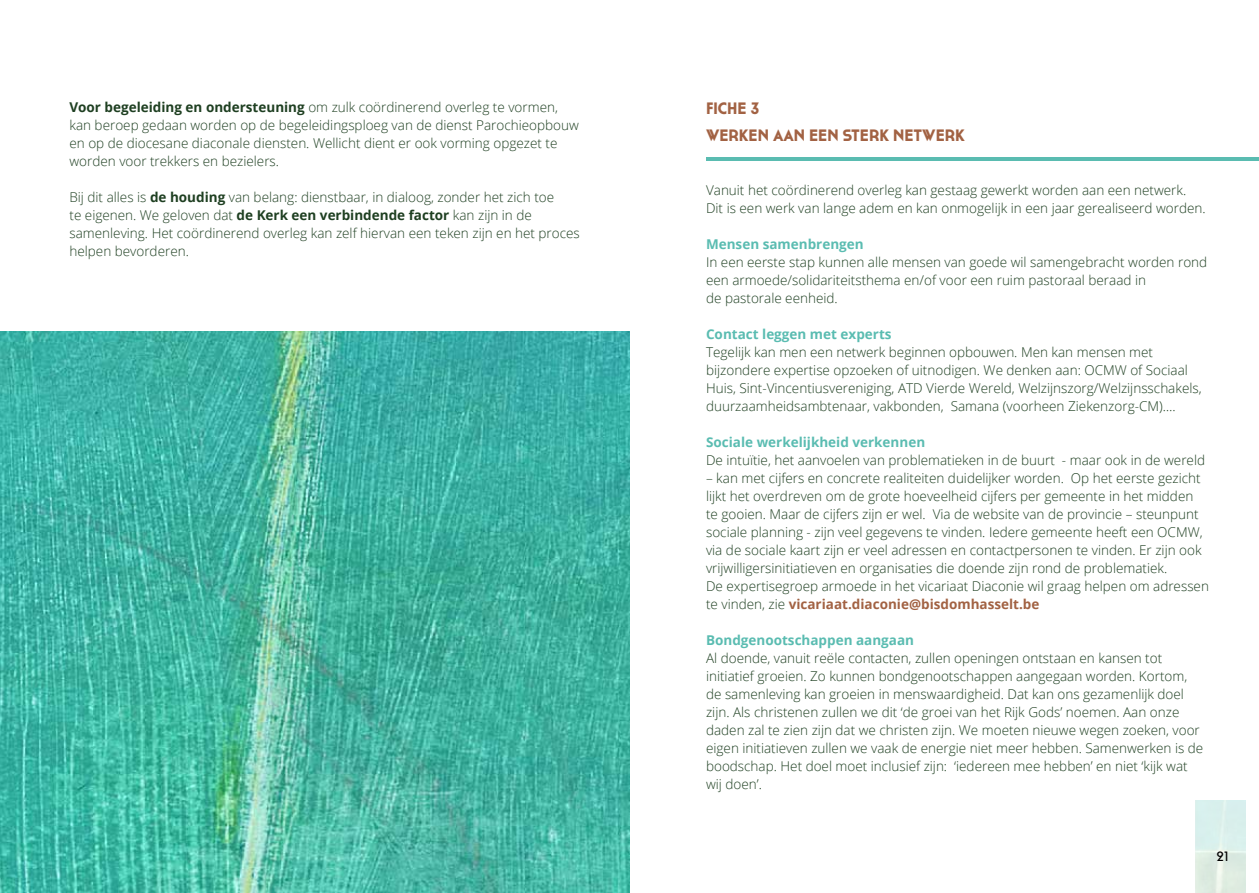
<style>
.page{position:relative;width:1259px;height:893px;background:#fff}
.page>*{position:absolute;margin:0;border:0;box-sizing:border-box;transform-origin:0 0}
.t1{font:700 16.5px/27px "Cassannet";color:#a26243}
.t2{font:300 13.5px/18px "Open Sans";color:#1e3f21}
.t3{font:700 13.5px "Open Sans";color:#5abcb1}
.t4{font:13.5px "Cassannet";color:#000}
.s1{font-weight:700}
.s2{font-weight:700;color:#a26243}
</style>
<div class="page">
<img style="left:1195px;top:801px;width:51px;height:92px">
<hr style="left:706px;top:157px;width:553px;height:4px;background:#5abcb1">
<img style="left:0;top:332px;width:629px;height:561px">
<p class="t2" style="left:69px;top:98px;width:511px"><span class="s1">Voor begeleiding en ondersteuning</span> om zulk coördinerend overleg te vormen, kan beroep gedaan worden op de begeleidingsploeg van de dienst Parochieopbouw en op de diocesane diaconale diensten. Wellicht dient er ook vorming opgezet te worden voor trekkers en bezielers.</p>
<p class="t2" style="left:69px;top:188px;width:512px">Bij dit alles is <span class="s1">de houding</span> van belang: dienstbaar, in dialoog, zonder het zich toe<br>te eigenen. We geloven dat <span class="s1">de Kerk een verbindende factor</span> kan zijn in de samenleving. Het coördinerend overleg kan zelf hiervan een teken zijn en het proces helpen bevorderen.</p>
<p class="t1" style="left:706px;top:95px;width:260px">FICHE 3<br>WERKEN AAN EEN STERK NETWERK</p>
<p class="t2" style="left:706px;top:181px;width:501px">Vanuit het coördinerend overleg kan gestaag gewerkt worden aan een netwerk.<br>Dit is een werk van lange adem en kan onmogelijk in een jaar gerealiseerd worden.</p>
<p class="t3" style="left:706px;top:235px;width:159px">Mensen samenbrengen</p>
<p class="t2" style="left:706px;top:253px;width:503px">In een eerste stap kunnen alle mensen van goede wil samengebracht worden rond een armoede/solidariteitsthema en/of voor een ruim pastoraal beraad in<br>de pastorale eenheid.</p>
<p class="t3" style="left:706px;top:325px;width:187px">Contact leggen met experts</p>
<p class="t2" style="left:706px;top:343px;width:497px">Tegelijk kan men een netwerk beginnen opbouwen. Men kan mensen met bijzondere expertise opzoeken of uitnodigen. We denken aan: OCMW of Sociaal Huis, Sint-Vincentiusvereniging, ATD Vierde Wereld, Welzijnszorg/Welzijnsschakels, duurzaamheidsambtenaar, vakbonden, Samana (voorheen Ziekenzorg-CM)….</p>
<p class="t3" style="left:706px;top:433px;width:221px">Sociale werkelijkheid verkennen</p>
<p class="t2" style="left:706px;top:451px;width:500px">De intuïtie, het aanvoelen van problematieken in de buurt - maar ook in de wereld</p>
<p class="t2" style="left:706px;top:469px;width:504px">– kan met cijfers en concrete realiteiten duidelijker worden. Op het eerste gezicht lijkt het overdreven om de grote hoeveelheid cijfers per gemeente in het midden<br>te gooien. Maar de cijfers zijn er wel. Via de website van de provincie – steunpunt sociale planning - zijn veel gegevens te vinden. Iedere gemeente heeft een OCMW, via de sociale kaart zijn er veel adressen en contactpersonen te vinden. Er zijn ook vrijwilligersinitiatieven en organisaties die doende zijn rond de problematiek.<br>De expertisegroep armoede in het vicariaat Diaconie wil graag helpen om adressen te vinden, zie <span class="s2">vicariaat.diaconie@bisdomhasselt.be</span></p>
<p class="t3" style="left:706px;top:631px;width:209px">Bondgenootschappen aangaan</p>
<p class="t2" style="left:706px;top:649px;width:499px">Al doende, vanuit reële contacten, zullen openingen ontstaan en kansen tot initiatief groeien. Zo kunnen bondgenootschappen aangegaan worden. Kortom, de samenleving kan groeien in menswaardigheid. Dat kan ons gezamenlijk doel zijn. Als christenen zullen we dit ‘de groei van het Rijk Gods’ noemen. Aan onze daden zal te zien zijn dat we christen zijn. We moeten nieuwe wegen zoeken, voor eigen initiatieven zullen we vaak de energie niet meer hebben. Samenwerken is de boodschap. Het doel moet inclusief zijn: ‘iedereen mee hebben’ en niet ‘kijk wat wij doen’.</p>
<p class="t4" style="left:1216px;top:848px;width:14px">21</p>
</div>
